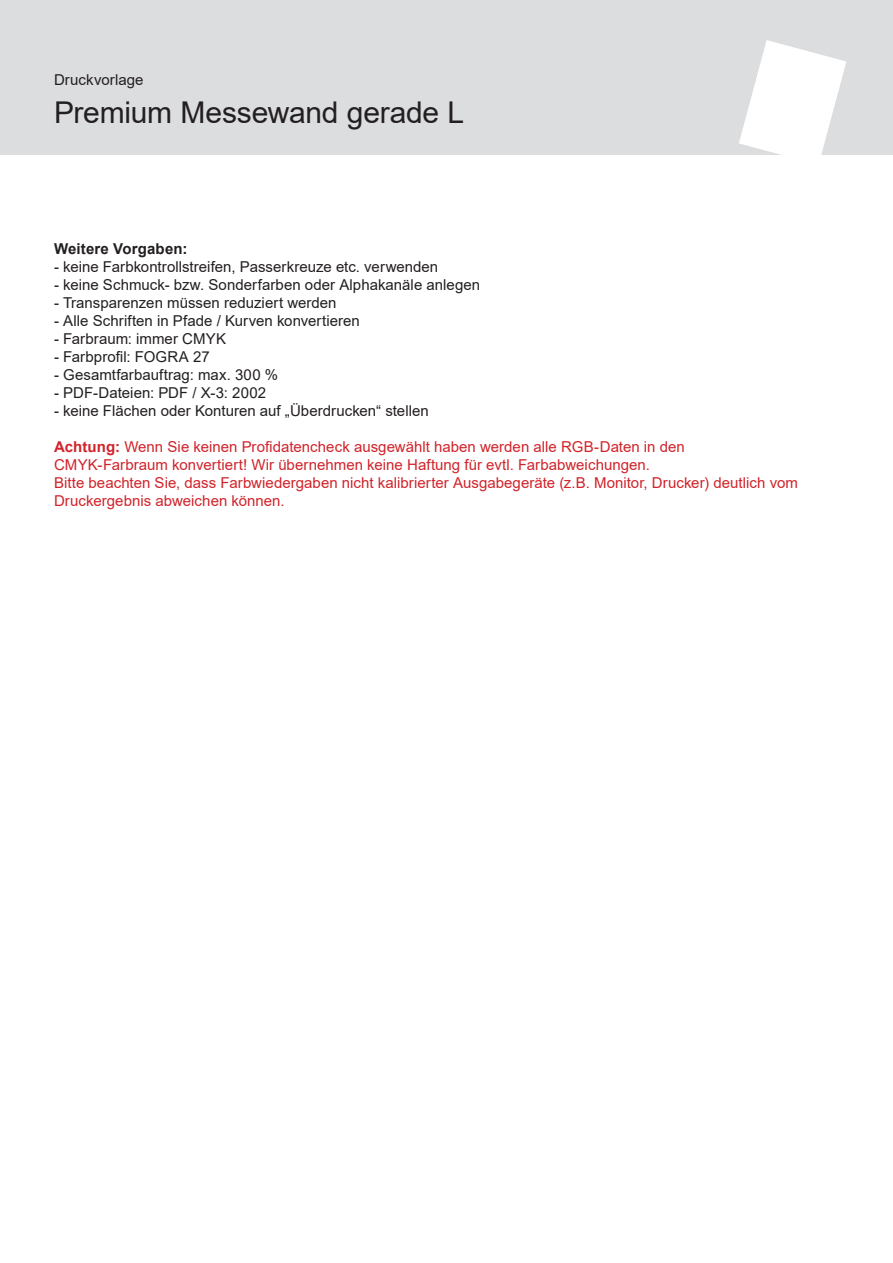
<style>
.page{position:relative;width:893px;height:1263px;background:#fff}
.page>*{position:absolute;margin:0;border:0;box-sizing:border-box;transform-origin:0 0}
.t1{font:30px "Arial";letter-spacing:-.01em;color:#231f20}
.t2{font:15px "Arial";letter-spacing:.005em;color:#231f20}
.t3{font:15px/18px "Arial";letter-spacing:.005em;color:#d1232a}
.t4{font:700 15px "Arial";letter-spacing:.01em;color:#231f20}
.s1{font-weight:700}
</style>
<div class="page">
<div style="left:0;top:0;width:893px;height:154px;background:#dcdddf"></div>
<svg style="left:739px;top:40px;width:107px;height:115px"></svg>
<p class="t2" style="left:54px;top:70px;width:91px">Druckvorlage</p>
<h1 class="t1" style="left:54px;top:92px;width:412px">Premium Messewand gerade L</h1>
<p class="t4" style="left:54px;top:238px;width:135px">Weitere Vorgaben:</p>
<p class="t2" style="left:54px;top:256px;width:386px">- keine Farbkontrollstreifen, Passerkreuze etc. verwenden</p>
<p class="t2" style="left:54px;top:274px;width:428px">- keine Schmuck- bzw. Sonderfarben oder Alphakanäle anlegen</p>
<p class="t2" style="left:54px;top:292px;width:284px">- Transparenzen müssen reduziert werden</p>
<p class="t2" style="left:54px;top:310px;width:307px">- Alle Schriften in Pfade / Kurven konvertieren</p>
<p class="t2" style="left:54px;top:328px;width:174px">- Farbraum: immer CMYK</p>
<p class="t2" style="left:54px;top:346px;width:157px">- Farbprofil: FOGRA 27</p>
<p class="t2" style="left:54px;top:364px;width:226px">- Gesamtfarbauftrag: max. 300 %</p>
<p class="t2" style="left:54px;top:382px;width:214px">- PDF-Dateien: PDF / X-3: 2002</p>
<p class="t2" style="left:54px;top:400px;width:376px">- keine Flächen oder Konturen auf „Überdrucken“ stellen</p>
<p class="t3" style="left:54px;top:438px;width:745px"><span class="s1">Achtung:</span> Wenn Sie keinen Profidatencheck ausgewählt haben werden alle RGB-Daten in den CMYK-Farbraum konvertiert! Wir übernehmen keine Haftung für evtl. Farbabweichungen.<br>Bitte beachten Sie, dass Farbwiedergaben nicht kalibrierter Ausgabegeräte (z.B. Monitor, Drucker) deutlich vom Druckergebnis abweichen können.</p>
</div>
